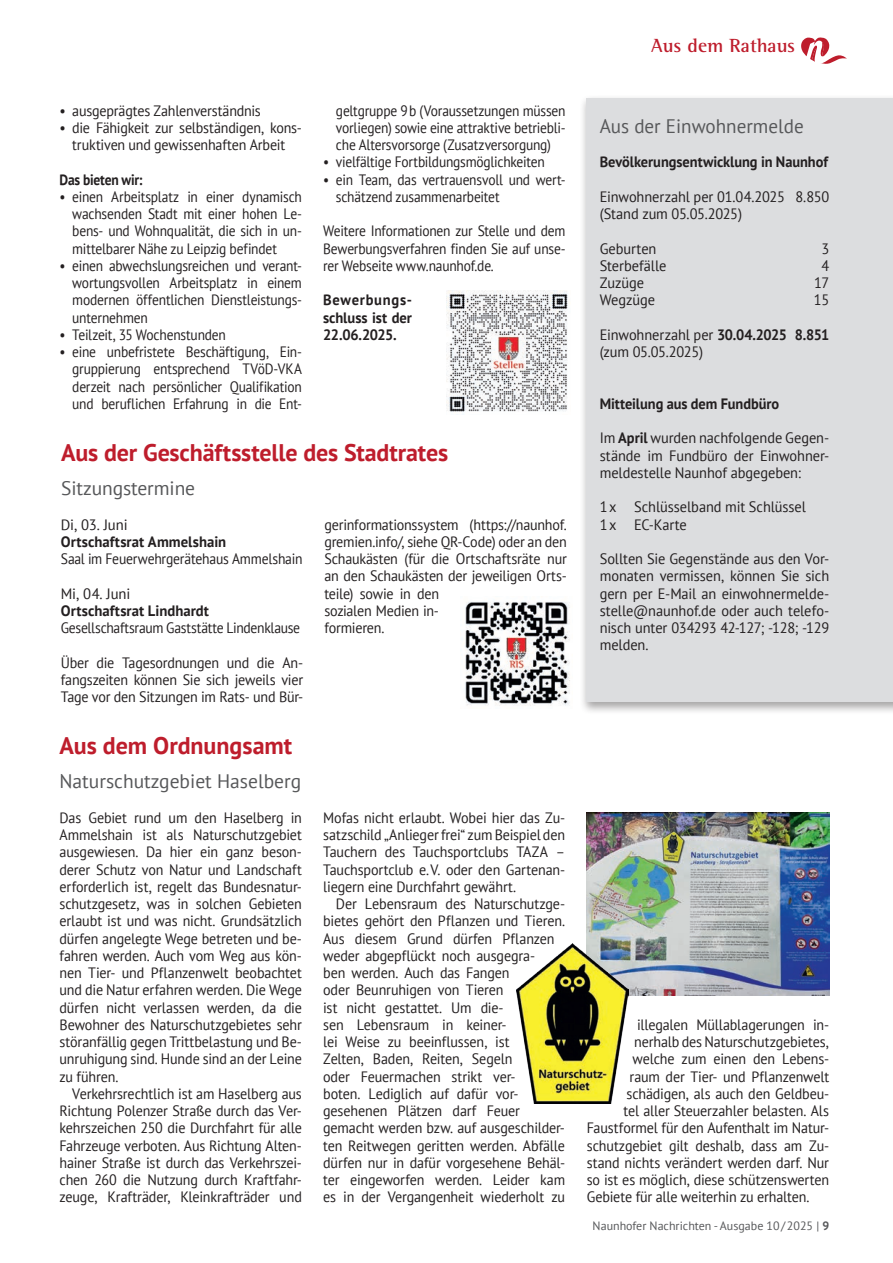
<style>
.page{position:relative;width:893px;height:1263px;background:#fff}
.page>*{position:absolute;margin:0;border:0;box-sizing:border-box;transform-origin:0 0}
.t1{font:700 24px "PT Sans";letter-spacing:-.005em;color:#be1d2c}
.t2{font:19.5px "PT Sans";color:#57585a}
.t3{font:700 19.5px "Rotis Semi Serif Std";letter-spacing:.005em;color:#be1d2c}
.t4{font:15px/17.2px "PT Sans";letter-spacing:-.01em;color:#231f20;text-align:justify;scale:.94 1}
.t5{font:15px/17.2px "PT Sans";letter-spacing:-.01em;color:#231f20;text-align:justify;scale:.9 1}
.t6{font:15px/17.2px "PT Sans";letter-spacing:-.01em;color:#231f20;scale:.96 1}
.t7{font:700 15px/17.2px "PT Sans";color:#231f20;text-align:justify}
.t8{font:15px "PT Sans";letter-spacing:-.01em;color:#231f20;scale:.91 1}
.t9{font:700 15px "PT Sans";color:#231f20;scale:.96 1}
.t10{font:15px "PT Sans";letter-spacing:-.01em;color:#231f20}
.t11{font:700 15px "PT Sans";color:#231f20;scale:.9 1}
.t12{font:12px "PT Sans";color:#57585a}
.s1{font-weight:700}
</style>
<div class="page">
<svg style="left:801px;top:37px;width:46px;height:27px"></svg>
<img style="left:587px;top:812px;width:242px;height:183px">
<img style="left:516px;top:944px;width:112px;height:159px">
<img style="left:465px;top:601px;width:105px;height:105px">
<div style="left:579px;top:94px;width:314px;height:621px;background:#231f20;opacity:.4"></div>
<div style="left:587px;top:98px;width:306px;height:604px;background:#dcdddf"></div>
<img style="left:446px;top:290px;width:122px;height:122px">
<h2 class="t3" style="left:651px;top:34px;width:146px">Aus dem Rathaus</h2>
<p class="t4" style="left:60px;top:101px;width:216px">• ausgeprägtes Zahlenverständnis</p>
<p class="t4" style="left:60px;top:119px;width:259px;text-align:center">• die Fähigkeit zur selbständigen, kons&shy;truktiven und gewissenhaften Arbeit</p>
<p class="t11" style="left:60px;top:169px;width:94px">Das bieten wir:</p>
<p class="t5" style="left:72px;top:188px;width:257px;text-indent:-13px">• einen Arbeitsplatz in einer dynamisch wachsenden Stadt mit einer hohen Le&shy;bens- und Wohnqualität, die sich in un&shy;mittelbarer Nähe zu Leipzig befindet</p>
<p class="t5" style="left:72px;top:257px;width:257px;text-indent:-13px">• einen abwechslungsreichen und verant&shy;wortungsvollen Arbeitsplatz in einem modernen öffentlichen Dienstleistungs&shy;unternehmen</p>
<p class="t5" style="left:60px;top:326px;width:186px">• Teilzeit, 35 Wochenstunden</p>
<p class="t5" style="left:72px;top:343px;width:257px;text-indent:-13px">• eine unbefristete Beschäftigung, Ein&shy;gruppierung entsprechend TVöD-VKA derzeit nach persönlicher Qualifikation und beruflichen Erfahrung in die Ent-</p>
<p class="t5" style="left:336px;top:101px;width:257px">geltgruppe 9b (Voraussetzungen müssen vorliegen) sowie eine attraktive betriebli&shy;che Altersvorsorge (Zusatzversorgung)</p>
<p class="t5" style="left:323px;top:153px;width:248px">• vielfältige Fortbildungsmöglichkeiten</p>
<p class="t5" style="left:336px;top:170px;width:257px;text-indent:-13px">• ein Team, das vertrauensvoll und wert&shy;schätzend zusammenarbeitet</p>
<p class="t5" style="left:323px;top:222px;width:271px">Weitere Informationen zur Stelle und dem Bewerbungsverfahren finden Sie auf unse&shy;rer Webseite www.naunhof.de.</p>
<p class="t7" style="left:323px;top:291px;width:90px">Bewerbungs&shy;schluss ist der 22.06.2025.</p>
<h1 class="t1" style="left:61px;top:436px;width:388px">Aus der Geschäftsstelle des Stadtrates</h1>
<h2 class="t2" style="left:61px;top:476px;width:135px">Sitzungstermine</h2>
<p class="t10" style="left:61px;top:515px;width:68px">Di, 03. Juni</p>
<p class="t7" style="left:61px;top:533px;width:167px">Ortschaftsrat Ammelshain</p>
<p class="t8" style="left:61px;top:549px;width:267px">Saal im Feuerwehrgerätehaus Ammelshain</p>
<p class="t10" style="left:61px;top:584px;width:71px">Mi, 04. Juni</p>
<p class="t7" style="left:61px;top:602px;width:150px">Ortschaftsrat Lindhardt</p>
<p class="t8" style="left:61px;top:618px;width:264px">Gesellschaftsraum Gaststätte Lindenklause</p>
<p class="t4" style="left:61px;top:653px;width:259px">Über die Tagesordnungen und die An&shy;fangszeiten können Sie sich jeweils vier Tage vor den Sitzungen im Rats- und Bür-</p>
<h1 class="t1" style="left:60px;top:730px;width:234px">Aus dem Ordnungsamt</h1>
<h2 class="t2" style="left:60px;top:769px;width:243px">Naturschutzgebiet Haselberg</h2>
<p class="t4" style="left:60px;top:809px;width:259px">Das Gebiet rund um den Haselberg in Ammelshain ist als Naturschutzgebiet ausgewiesen. Da hier ein ganz beson&shy;derer Schutz von Natur und Landschaft erforderlich ist, regelt das Bundesnatur&shy;schutzgesetz, was in solchen Gebieten erlaubt ist und was nicht. Grundsätzlich dürfen angelegte Wege betreten und be&shy;fahren werden. Auch vom Weg aus kön&shy;nen Tier- und Pflanzenwelt beobachtet und die Natur erfahren werden. Die Wege dürfen nicht verlassen werden, da die Bewohner des Naturschutzgebietes sehr störanfällig gegen Trittbelastung und Be&shy;unruhigung sind. Hunde sind an der Leine zu führen.</p>
<p class="t4" style="left:60px;top:1085px;width:259px;text-indent:13px">Verkehrsrechtlich ist am Haselberg aus Richtung Polenzer Straße durch das Ver&shy;kehrszeichen 250 die Durchfahrt für alle Fahrzeuge verboten. Aus Richtung Alten&shy;hainer Straße ist durch das Verkehrszei&shy;chen 260 die Nutzung durch Kraftfahr&shy;zeuge, Krafträder, Kleinkrafträder und</p>
<p class="t4" style="left:324px;top:515px;width:259px;text-align:left">gerinformationssystem (https://naunhof. gremien.info/, siehe QR-Code) oder an den<br>Schaukästen (für die Ortschaftsräte nur an den Schaukästen der jeweiligen Orts&shy;teile) sowie in den<br>sozialen Medien in-<br>formieren.</p>
<p class="t4" style="left:323px;top:809px;width:259px">Mofas nicht erlaubt. Wobei hier das Zu&shy;satzschild „Anlieger frei“ zum Beispiel den Tauchern des Tauchsportclubs TAZA – Tauchsportclub e.V. oder den Gartenan&shy;liegern eine Durchfahrt gewährt.</p>
<p class="t4" style="left:323px;top:895px;width:259px;text-align:left;text-indent:13px">Der Lebensraum des Naturschutzge&shy;bietes gehört den Pflanzen und Tieren.<br>Aus diesem Grund dürfen Pflanzen weder abgepflückt noch ausgegra-<br>ben werden. Auch das Fangen<br>oder Beunruhigen von Tieren<br>ist nicht gestattet. Um die-<br>sen Lebensraum in keiner-<br>lei Weise zu beeinflussen, ist<br>Zelten, Baden, Reiten, Segeln<br>oder Feuermachen strikt ver-<br>boten. Lediglich auf dafür vor&shy;gesehenen Plätzen darf Feuer gemacht werden bzw. auf ausgeschilder&shy;ten Reitwegen geritten werden. Abfälle dürfen nur in dafür vorgesehene Behäl&shy;ter eingeworfen werden. Leider kam es in der Vergangenheit wiederholt zu</p>
<h2 class="t2" style="left:600px;top:113px;width:206px">Aus der Einwohnermelde</h2>
<p class="t9" style="left:600px;top:152px;width:239px">Bevölkerungsentwicklung in Naunhof</p>
<p class="t6" style="left:600px;top:188px;width:241px">Einwohnerzahl per 01.04.2025 8.850 (Stand zum 05.05.2025)</p>
<p class="t6" style="left:600px;top:239px;width:61px">Geburten</p>
<p class="t6" style="left:821px;top:239px;width:10px">3</p>
<p class="t6" style="left:600px;top:257px;width:71px">Sterbefälle</p>
<p class="t6" style="left:821px;top:257px;width:10px">4</p>
<p class="t6" style="left:600px;top:274px;width:48px">Zuzüge</p>
<p class="t6" style="left:814px;top:274px;width:17px">17</p>
<p class="t6" style="left:600px;top:291px;width:59px">Wegzüge</p>
<p class="t6" style="left:814px;top:291px;width:18px">15</p>
<p class="t6" style="left:600px;top:326px;width:241px">Einwohnerzahl per <span class="s1">30.04.2025 8.851 </span>(zum 05.05.2025)</p>
<p class="t9" style="left:600px;top:394px;width:188px">Mitteilung aus dem Fundbüro</p>
<p class="t6" style="left:600px;top:429px;width:241px;text-align:justify">Im <span class="s1">April</span> wurden nachfolgende Gegen&shy;stände im Fundbüro der Einwohner&shy;meldestelle Naunhof abgegeben:</p>
<p class="t6" style="left:600px;top:498px;width:216px">1x Schlüsselband mit Schlüssel<br>1x EC-Karte</p>
<p class="t6" style="left:600px;top:550px;width:241px;text-align:justify">Sollten Sie Gegenstände aus den Vor&shy;monaten vermissen, können Sie sich gern per E-Mail an einwohnermelde&shy;stelle@naunhof.de oder auch telefo&shy;nisch unter 034293 42-127; -128; -129 melden.</p>
<p class="t4" style="left:637px;top:1016px;width:206px">illegalen Müllablagerungen in-</p>
<p class="t4" style="left:634px;top:1033px;width:209px">nerhalb des Naturschutzgebietes,</p>
<p class="t4" style="left:633px;top:1050px;width:211px">welche zum einen den Lebens-</p>
<p class="t4" style="left:630px;top:1067px;width:214px">raum der Tier- und Pflanzenwelt</p>
<p class="t4" style="left:627px;top:1085px;width:217px">schädigen, als auch den Geldbeu-</p>
<p class="t4" style="left:624px;top:1102px;width:220px">tel aller Steuerzahler belasten. Als</p>
<p class="t4" style="left:587px;top:1119px;width:259px">Faustformel für den Aufenthalt im Natur-</p>
<p class="t4" style="left:587px;top:1136px;width:259px">schutzgebiet gilt deshalb, dass am Zu-</p>
<p class="t4" style="left:587px;top:1154px;width:259px">stand nichts verändert werden darf. Nur</p>
<p class="t4" style="left:587px;top:1171px;width:259px">so ist es möglich, diese schützenswerten</p>
<p class="t4" style="left:587px;top:1188px;width:238px">Gebiete für alle weiterhin zu erhalten.</p>
<p class="t12" style="left:593px;top:1218px;width:238px">Naunhofer Nachrichten - Ausgabe 10/2025 | <span class="s1">9</span></p>
</div>
